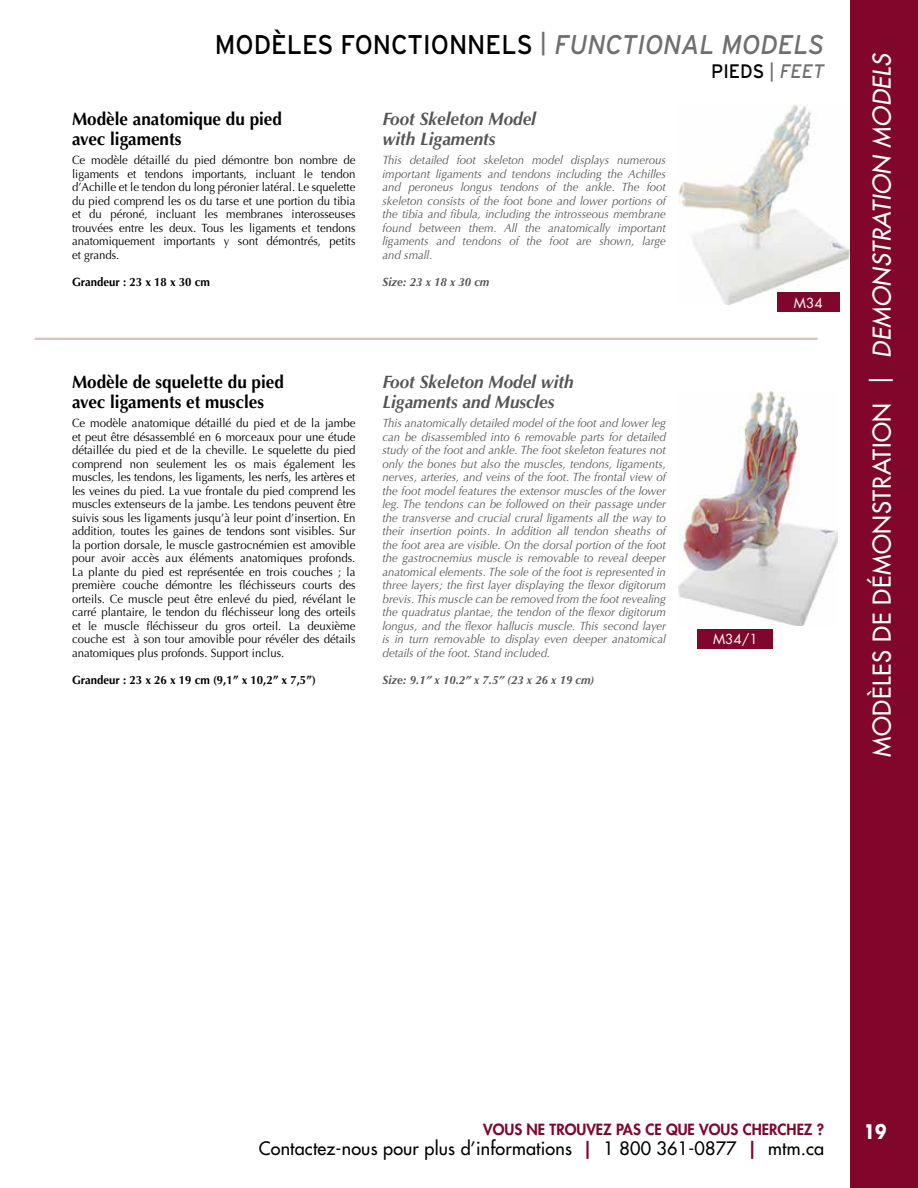
<style>
.page{position:relative;width:918px;height:1188px;background:#fff}
.page>*{position:absolute;margin:0;border:0;box-sizing:border-box;transform-origin:0 0}
.t1{font:27px "Interstate";color:#000;scale:.95 1}
.t2{font:500 24px "Futura Std";letter-spacing:.025em;color:#fff}
.t3{font:19.5px "Interstate";color:#000;scale:.95 1}
.t4{font:700 19.5px "Futura Std";color:#fff;scale:.85 1}
.t5{font:700 18px/19.5px "Optima";color:#000;scale:.95 1}
.t6{font:italic 700 18px/19.5px "Optima";color:#555;scale:.95 1}
.t7{font:500 18px "Futura Std";letter-spacing:.01em;color:#000}
.t8{font:800 15px "Futura Std";color:#80062c}
.t9{font:13.5px "Futura Std";color:#fff}
.t10{font:italic 12px/13.5px "Optima";color:#555;text-align:justify;scale:.95 1}
.t11{font:12px/13.5px "Optima";color:#000;text-align:justify;scale:.95 1}
.t12{font:700 12px "Optima";color:#000;scale:.95 1}
.t13{font:italic 700 12px "Optima";color:#555;scale:.95 1}
.s1{font-size:24px;color:#6f6f6f}
.s2{font-style:italic;color:#6f6f6f}
.s3{color:#6f6f6f}
.s4{font-weight:400}
.s5{font-style:italic}
.s6{font-weight:800;color:#80062c}
</style>
<div class="page">
<div style="left:851px;top:0;width:67px;height:1188px;background:#80062c"></div>
<img style="left:679px;top:104px;width:171px;height:200px">
<div style="left:698px;top:629px;width:75px;height:20px;background:#80062c"></div>
<div style="left:777px;top:292px;width:62px;height:20px;background:#80062c"></div>
<hr style="left:35px;top:338px;width:783px;height:2px;background:#dbc0b3">
<img style="left:679px;top:392px;width:159px;height:234px">
<h1 class="t1" style="left:215px;top:29px;width:643px">MODÈLES FONCTIONNELS <span class="s1">|</span> <span class="s2">FUNCTIONAL MODELS</span></h1>
<h3 class="t3" style="left:711px;top:60px;width:120px">PIEDS <span class="s3">|</span> <span class="s2">FEET</span></h3>
<h3 class="t5" style="left:72px;top:110px;width:223px">Modèle anatomique du pied avec ligaments</h3>
<p class="t11" style="left:72px;top:154px;width:300px">Ce modèle détaillé du pied démontre bon nombre de ligaments et tendons importants, incluant le tendon d’Achille et le tendon du long péronier latéral. Le squelette du pied comprend les os du tarse et une portion du tibia et du péroné, incluant les membranes interosseuses trouvées entre les deux. Tous les ligaments et tendons anatomiquement importants y sont démontrés, petits et grands.</p>
<p class="t12" style="left:72px;top:275px;width:147px">Grandeur : 23 x 18 x 30 cm</p>
<h3 class="t6" style="left:382px;top:110px;width:163px">Foot Skeleton Model with Ligaments</h3>
<p class="t10" style="left:382px;top:154px;width:300px">This detailed foot skeleton model displays numerous important ligaments and tendons including the Achilles and peroneus longus tendons of the ankle. The foot skeleton consists of the foot bone and lower portions of the tibia and fibula, including the introsseous membrane found between them. All the anatomically important ligaments and tendons of the foot are shown, large and small.</p>
<p class="t13" style="left:382px;top:275px;width:114px">Size: 23 x 18 x 30 cm</p>
<h3 class="t5" style="left:72px;top:373px;width:225px">Modèle de squelette du pied avec ligaments et muscles</h3>
<p class="t11" style="left:72px;top:417px;width:300px">Ce modèle anatomique détaillé du pied et de la jambe et peut être désassemblé en 6 morceaux pour une étude détaillée du pied et de la cheville. Le squelette du pied comprend non seulement les os mais également les muscles, les tendons, les ligaments, les nerfs, les artères et les veines du pied. La vue frontale du pied comprend les muscles extenseurs de la jambe. Les tendons peuvent être suivis sous les ligaments jusqu’à leur point d’insertion. En addition, toutes les gaines de tendons sont visibles. Sur la portion dorsale, le muscle gastrocnémien est amovible pour avoir accès aux éléments anatomiques profonds.<br>La plante du pied est représentée en trois couches ; la première couche démontre les fléchisseurs courts des orteils. Ce muscle peut être enlevé du pied, révélant le carré plantaire, le tendon du fléchisseur long des orteils et le muscle fléchisseur du gros orteil. La deuxième couche est à son tour amovible pour révéler des détails anatomiques plus profonds. Support inclus.</p>
<p class="t12" style="left:72px;top:673px;width:258px">Grandeur : 23 x 26 x 19 cm (9,1” x 10,2” x 7,5”)</p>
<h3 class="t6" style="left:382px;top:372px;width:203px">Foot Skeleton Model with<br>Ligaments and Muscles</h3>
<p class="t10" style="left:382px;top:417px;width:300px">This anatomically detailed model of the foot and lower leg can be disassembled into 6 removable parts for detailed study of the foot and ankle. The foot skeleton features not only the bones but also the muscles, tendons, ligaments, nerves, arteries, and veins of the foot. The frontal view of the foot model features the extensor muscles of the lower leg. The tendons can be followed on their passage under the transverse and crucial crural ligaments all the way to their insertion points. In addition all tendon sheaths of the foot area are visible. On the dorsal portion of the foot the gastrocnemius muscle is removable to reveal deeper anatomical elements. The sole of the foot is represented in three layers; the first layer displaying the flexor digitorum brevis. This muscle can be removed from the foot revealing the quadratus plantae, the tendon of the flexor digitorum longus, and the flexor hallucis muscle. This second layer is in turn removable to display even deeper anatomical details of the foot. Stand included.</p>
<p class="t13" style="left:382px;top:673px;width:224px">Size: 9.1” x 10.2” x 7.5” (23 x 26 x 19 cm)</p>
<p class="t9" style="left:794px;top:294px;width:30px">M34</p>
<p class="t9" style="left:713px;top:631px;width:46px">M34/1</p>
<h2 class="t2" style="left:867px;top:757px;width:706px;rotate:-90deg">MODÈLES DE DÉMONSTRATION <span class="s4">|</span> <span class="s5">DEMONSTRATION MODELS</span></h2>
<p class="t8" style="left:483px;top:1120px;width:343px">VOUS NE TROUVEZ PAS CE QUE VOUS CHERCHEZ ?</p>
<h3 class="t4" style="left:864px;top:1118px;width:28px">19</h3>
<h3 class="t7" style="left:259px;top:1137px;width:567px">Contactez-nous pour plus d’informations <span class="s6">|</span> 1 800 361-0877 <span class="s6">|</span> mtm.ca</h3>
</div>
